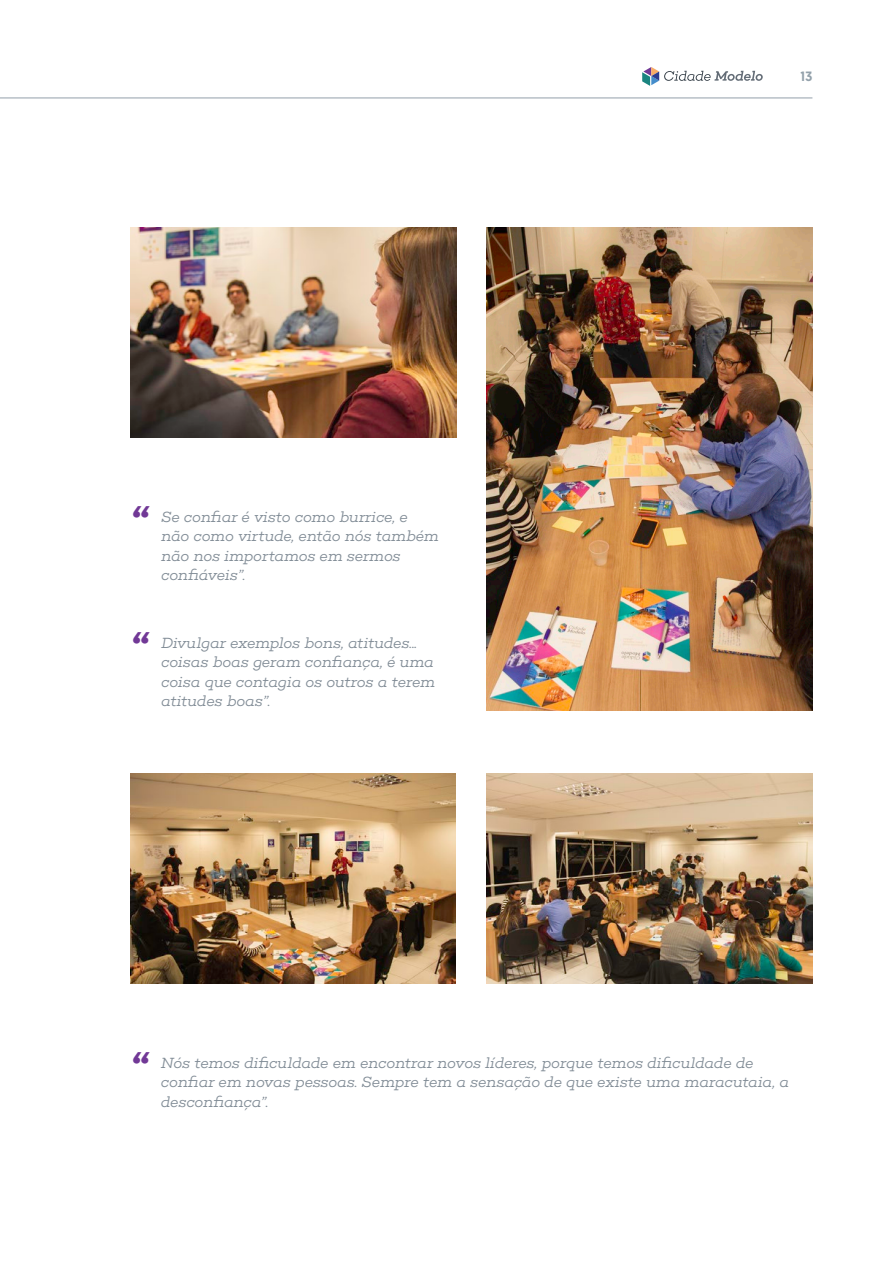
<style>
.page{position:relative;width:893px;height:1263px;background:#fff}
.page>*{position:absolute;margin:0;border:0;box-sizing:border-box;transform-origin:0 0}
.Subtítulo_02{font:italic 500 45px "Choplin";color:#713896}
.Subtítulo_02-2{font:italic 300 15px/19.5px "Choplin";letter-spacing:-.02em;color:#818c96}
.t1{font:500 13.5px "Geomanist";color:#93a1ab}
</style>
<div class="page">
<hr style="left:0;top:97px;width:812px;height:2px;background:#b7bfc6">
<svg style="left:642px;top:67px;width:121px;height:19px"></svg>
<img style="left:130px;top:774px;width:326px;height:210px">
<img style="left:487px;top:774px;width:325px;height:210px">
<img style="left:487px;top:228px;width:325px;height:483px">
<img style="left:130px;top:228px;width:326px;height:210px">
<p class="t1" style="left:800px;top:67px;width:13px">13</p>
<p class="Subtítulo_02" style="left:130px;top:495px;width:19px">“</p>
<p class="Subtítulo_02-2" style="left:161px;top:507px;width:280px">Se confiar é visto como burrice, e não como virtude, então nós também não nos importamos em sermos confiáveis”.</p>
<p class="Subtítulo_02" style="left:130px;top:621px;width:19px">“</p>
<p class="Subtítulo_02-2" style="left:161px;top:633px;width:276px">Divulgar exemplos bons, atitudes... coisas boas geram confiança, é uma coisa que contagia os outros a terem atitudes boas”.</p>
<p class="Subtítulo_02" style="left:130px;top:1041px;width:19px">“</p>
<p class="Subtítulo_02-2" style="left:161px;top:1053px;width:630px">Nós temos dificuldade em encontrar novos líderes, porque temos dificuldade de confiar em novas pessoas. Sempre tem a sensação de que existe uma maracutaia, a desconfiança”.</p>
</div>
